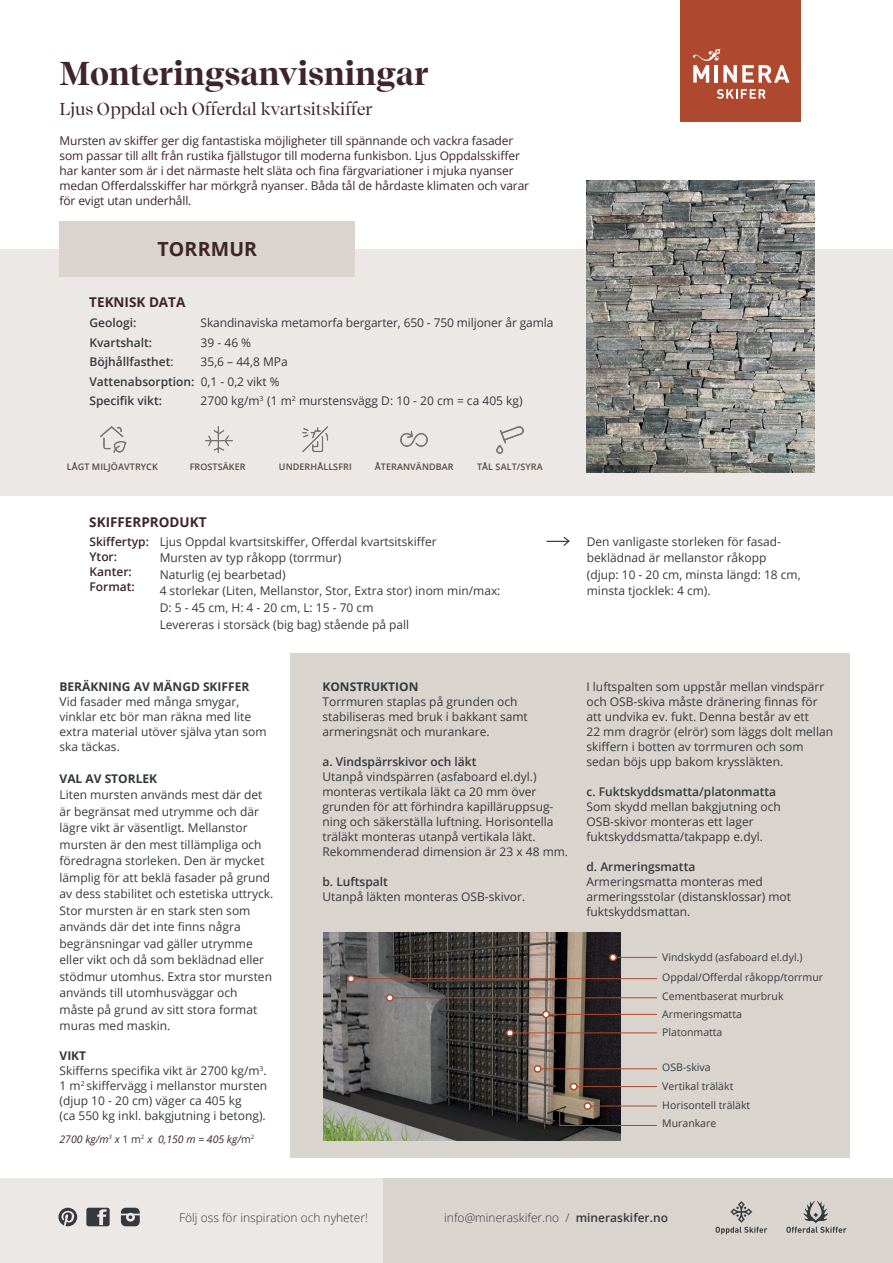
<style>
.page{position:relative;width:893px;height:1263px;background:#fff}
.page>*{position:absolute;margin:0;border:0;box-sizing:border-box;transform-origin:0 0}
.t1{font:700 33px "Recife Display";color:#3e252b}
.t2{font:700 19.5px "Open Sans";letter-spacing:.01em;color:#3e252b}
.t3{font:17.25px "Recife Display";color:#3e252b}
.t4{font:700 13.5px "Open Sans";color:#3e252b}
.t5{font:12px/15px "Open Sans";color:#36393b}
.t6{font:12px/15px "Open Sans";letter-spacing:-.01em;color:#3e252b}
.t7{font:600 12px/19.5px "Open Sans";color:#36393b}
.t8{font:300 12px "Open Sans";color:#36393b}
.t9{font:700 12px "Open Sans";color:#36393b}
.t10{font:600 12px/15px "Open Sans";color:#3e252b}
.t11{font:10.5px "Open Sans";color:#36393b}
.t12{font:italic 10.5px "Open Sans";color:#3d262c}
.t13{font:600 9px "Open Sans";letter-spacing:.01em;color:#524a47}
.s1{font-weight:400}
.s2{font-weight:700}
.s3{font-style:normal;color:#36393b}
.s4{font-weight:600}
</style>
<div class="page">
<div style="left:383px;top:1178px;width:510px;height:85px;background:#dad4cf"></div>
<div style="left:0;top:1178px;width:383px;height:85px;background:#ebe8e5"></div>
<div style="left:0;top:249px;width:893px;height:246px;background:#ebe8e5"></div>
<div style="left:290px;top:653px;width:560px;height:505px;background:#dad4cf"></div>
<img style="left:323px;top:932px;width:298px;height:209px">
<div style="left:609px;top:954px;width:8px;height:7px;border:2px solid #ae4a2e;border-radius:50%"></div>
<hr style="left:616px;top:957px;width:41px;height:1px;background:#ae4a2e">
<div style="left:571px;top:1083px;width:6px;height:7px;background:#fff;border-radius:50%"></div>
<div style="left:570px;top:1083px;width:8px;height:7px;border:2px solid #ae4a2e;border-radius:50%"></div>
<hr style="left:577px;top:1086px;width:80px;height:1px;background:#ae4a2e">
<div style="left:584px;top:1103px;width:7px;height:6px;background:#fff;border-radius:50%"></div>
<div style="left:584px;top:1102px;width:7px;height:8px;border:2px solid #ae4a2e;border-radius:50%"></div>
<hr style="left:591px;top:1106px;width:66px;height:1px;background:#ae4a2e">
<div style="left:534px;top:1066px;width:7px;height:6px;background:#fff;border-radius:50%"></div>
<div style="left:534px;top:1065px;width:7px;height:8px;border:2px solid #ae4a2e;border-radius:50%"></div>
<hr style="left:541px;top:1068px;width:116px;height:1px;background:#ae4a2e">
<div style="left:506px;top:1029px;width:8px;height:8px;border:2px solid #ae4a2e;border-radius:50%"></div>
<hr style="left:513px;top:1032px;width:144px;height:1px;background:#ae4a2e">
<div style="left:542px;top:1010px;width:8px;height:8px;border:2px solid #ae4a2e;border-radius:50%"></div>
<hr style="left:549px;top:1014px;width:108px;height:1px;background:#ae4a2e">
<svg style="left:559px;top:1108px;width:1px;height:17px"></svg>
<hr style="left:559px;top:1125px;width:98px;height:1px;background:#ae4a2e">
<div style="left:386px;top:994px;width:8px;height:8px;border:2px solid #ae4a2e;border-radius:50%"></div>
<hr style="left:393px;top:997px;width:264px;height:1px;background:#ae4a2e">
<div style="left:347px;top:975px;width:8px;height:7px;border:2px solid #ae4a2e;border-radius:50%"></div>
<hr style="left:354px;top:978px;width:303px;height:1px;background:#ae4a2e">
<div style="left:60px;top:221px;width:295px;height:56px;background:#dad4cf"></div>
<svg style="left:547px;top:536px;width:23px;height:10px"></svg>
<img style="left:100px;top:426px;width:27px;height:26px">
<img style="left:205px;top:426px;width:27px;height:26px">
<img style="left:303px;top:426px;width:25px;height:26px">
<img style="left:401px;top:432px;width:27px;height:15px">
<img style="left:496px;top:426px;width:27px;height:28px">
<svg style="left:716px;top:1201px;width:51px;height:33px"></svg>
<svg style="left:786px;top:1201px;width:61px;height:32px"></svg>
<svg style="left:86px;top:1208px;width:24px;height:18px"></svg>
<svg style="left:58px;top:1208px;width:19px;height:18px"></svg>
<svg style="left:121px;top:1208px;width:19px;height:18px"></svg>
<div style="left:680px;top:0;width:121px;height:122px;background:#ae492f"></div>
<svg style="left:693px;top:49px;width:96px;height:34px"></svg>
<svg style="left:717px;top:89px;width:49px;height:10px"></svg>
<img style="left:587px;top:180px;width:228px;height:292px">
<h1 class="t1" style="left:60px;top:50px;width:371px">Monteringsanvisningar</h1>
<h3 class="t3" style="left:60px;top:97px;width:315px">Ljus Oppdal och Offerdal kvartsitskiffer</h3>
<p class="t6" style="left:60px;top:133px;width:471px">Mursten av skiffer ger dig fantastiska möjligheter till spännande och vackra fasader som passar till allt från rustika fjällstugor till moderna funkisbon. Ljus Oppdalsskiffer har kanter som är i det närmaste helt släta och fina färgvariationer i mjuka nyanser medan Offerdalsskiffer har mörkgrå nyanser. Båda tål de hårdaste klimaten och varar för evigt utan underhåll.</p>
<h2 class="t2" style="left:157px;top:236px;width:101px">TORRMUR</h2>
<p class="t4" style="left:89px;top:292px;width:98px">TEKNISK DATA</p>
<p class="t7" style="left:90px;top:313px;width:48px">Geologi:</p>
<p class="t5" style="left:201px;top:315px;width:354px">Skandinaviska metamorfa bergarter, 650 - 750 miljoner år gamla</p>
<p class="t7" style="left:90px;top:332px;width:64px">Kvartshalt:</p>
<p class="t5" style="left:201px;top:334px;width:52px">39 - 46 %</p>
<p class="t7" style="left:90px;top:352px;width:86px">Böjhållfasthet<span class="s1">:</span></p>
<p class="t7" style="left:90px;top:352px;width:200px;text-indent:111px"><span class="s1">35,6 – 44,8 MPa<br></span>Vattenabsorption: <span class="s1">0,1 - 0,2 vikt %<br></span>Specifik vikt:</p>
<p class="t5" style="left:201px;top:393px;width:323px">2700 kg/m<sup>3</sup> (1 m<sup>2</sup> murstensvägg D: 10 - 20 cm = ca 405 kg)</p>
<p class="t13" style="left:67px;top:460px;width:93px">LÅGT MILJÖAVTRYCK</p>
<p class="t13" style="left:190px;top:460px;width:57px">FROSTSÄKER</p>
<p class="t13" style="left:279px;top:460px;width:74px">UNDERHÅLLSFRI</p>
<p class="t13" style="left:375px;top:460px;width:80px">ÅTERANVÄNDBAR</p>
<p class="t13" style="left:477px;top:460px;width:67px">TÅL SALT/SYRA</p>
<p class="t4" style="left:89px;top:513px;width:119px">SKIFFERPRODUKT</p>
<p class="t10" style="left:90px;top:534px;width:61px">Skiffertyp:<br>Ytor:<br>Kanter:<br>Format:</p>
<p class="t5" style="left:160px;top:533px;width:342px;line-height:16.5px">Ljus Oppdal kvartsitskiffer, Offerdal kvartsitskiffer<br>Mursten av typ råkopp (torrmur)<br>Naturlig (ej bearbetad)<br>4 storlekar (Liten, Mellanstor, Stor, Extra stor) inom min/max:<br>D: 5 - 45 cm, H: 4 - 20 cm, L: 15 - 70 cm<br>Levereras i storsäck (big bag) stående på pall</p>
<p class="t5" style="left:587px;top:533px;width:215px;line-height:16.5px">Den vanligaste storleken för fasad&shy;beklädnad är mellanstor råkopp (djup: 10 - 20 cm, minsta längd: 18 cm, minsta tjocklek: 4 cm).</p>
<p class="t9" style="left:60px;top:678px;width:191px">BERÄKNING AV MÄNGD SKIFFER</p>
<p class="t5" style="left:60px;top:694px;width:208px">Vid fasader med många smygar, vinklar etc bör man räkna med lite extra material utöver själva ytan som ska täckas.</p>
<p class="t9" style="left:60px;top:770px;width:99px">VAL AV STORLEK</p>
<p class="t5" style="left:60px;top:786px;width:215px;line-height:16.5px">Liten mursten används mest där det är begränsat med utrymme och där lägre vikt är väsentligt. Mellanstor mursten är den mest tillämpliga och föredragna storleken. Den är mycket lämplig för att beklä fasader på grund av dess stabilitet och estetiska uttryck.<br>Stor mursten är en stark sten som används där det inte finns några begränsningar vad gäller utrymme eller vikt och då som beklädnad eller stödmur utomhus. Extra stor mursten används till utomhusväggar och måste på grund av sitt stora format muras med maskin.</p>
<p class="t5" style="left:60px;top:1048px;width:209px"><span class="s2">VIKT<br></span>Skifferns specifika vikt är 2700 kg/m<sup>3</sup>.<br>1 m<sup>2</sup> skiffervägg i mellanstor mursten (djup 10 - 20 cm) väger ca 405 kg<br>(ca 550 kg inkl. bakgjutning i betong).</p>
<p class="t12" style="left:60px;top:1131px;width:196px">2700 kg/m<sup>3</sup> x <span class="s3">1 m</span><sup>2</sup> x 0,150 m = 405 kg/<span class="s3">m</span><sup>2</sup></p>
<p class="t9" style="left:322px;top:678px;width:98px">KONSTRUKTION</p>
<p class="t5" style="left:322px;top:694px;width:207px">Torrmuren staplas på grunden och stabiliseras med bruk i bakkant samt armeringsnät och murankare.</p>
<p class="t7" style="left:322px;top:752px;width:155px">a. Vindspärrskivor och läkt</p>
<p class="t5" style="left:322px;top:769px;width:247px">Utanpå vindspärren (asfaboard el.dyl.) monteras vertikala läkt ca 20 mm över grunden för att förhindra kapilläruppsug&shy;ning och säkerställa luftning. Horisontella träläkt monteras utanpå vertikala läkt.<br>Rekommenderad dimension är 23 x 48 mm.</p>
<p class="t7" style="left:322px;top:872px;width:67px">b. Luftspalt</p>
<p class="t5" style="left:322px;top:889px;width:204px">Utanpå läkten monteras OSB-skivor.</p>
<p class="t5" style="left:586px;top:679px;width:248px">I luftspalten som uppstår mellan vindspärr och OSB-skiva måste dränering finnas för att undvika ev. fukt. Denna består av ett<br>22 mm dragrör (elrör) som läggs dolt mellan skiffern i botten av torrmuren och som sedan böjs upp bakom kryssläkten.</p>
<p class="t7" style="left:586px;top:782px;width:191px">c. Fuktskyddsmatta/platonmatta</p>
<p class="t5" style="left:586px;top:799px;width:196px">Som skydd mellan bakgjutning och<br>OSB-skivor monteras ett lager fuktskyddsmatta/takpapp e.dyl.</p>
<p class="t7" style="left:586px;top:857px;width:110px">d. Armeringsmatta</p>
<p class="t5" style="left:586px;top:874px;width:206px">Armeringsmatta monteras med armeringsstolar (distansklossar) mot fuktskyddsmattan.</p>
<p class="t11" style="left:662px;top:950px;width:142px">Vindskydd (asfaboard el.dyl.)</p>
<p class="t11" style="left:662px;top:970px;width:162px">Oppdal/Offerdal råkopp/torrmur</p>
<p class="t11" style="left:662px;top:989px;width:123px">Cementbaserat murbruk</p>
<p class="t11" style="left:662px;top:1007px;width:81px">Armeringsmatta</p>
<p class="t11" style="left:662px;top:1025px;width:62px">Platonmatta</p>
<p class="t11" style="left:662px;top:1060px;width:50px">OSB-skiva</p>
<p class="t11" style="left:662px;top:1079px;width:73px">Vertikal träläkt</p>
<p class="t11" style="left:662px;top:1098px;width:90px">Horisontell träläkt</p>
<p class="t11" style="left:662px;top:1116px;width:56px">Murankare</p>
<p class="t8" style="left:179px;top:1210px;width:190px">Följ oss för inspiration och nyheter!</p>
<p class="t8" style="left:444px;top:1210px;width:225px">info@mineraskifer.no / <span class="s4">mineraskifer.no</span></p>
</div>
